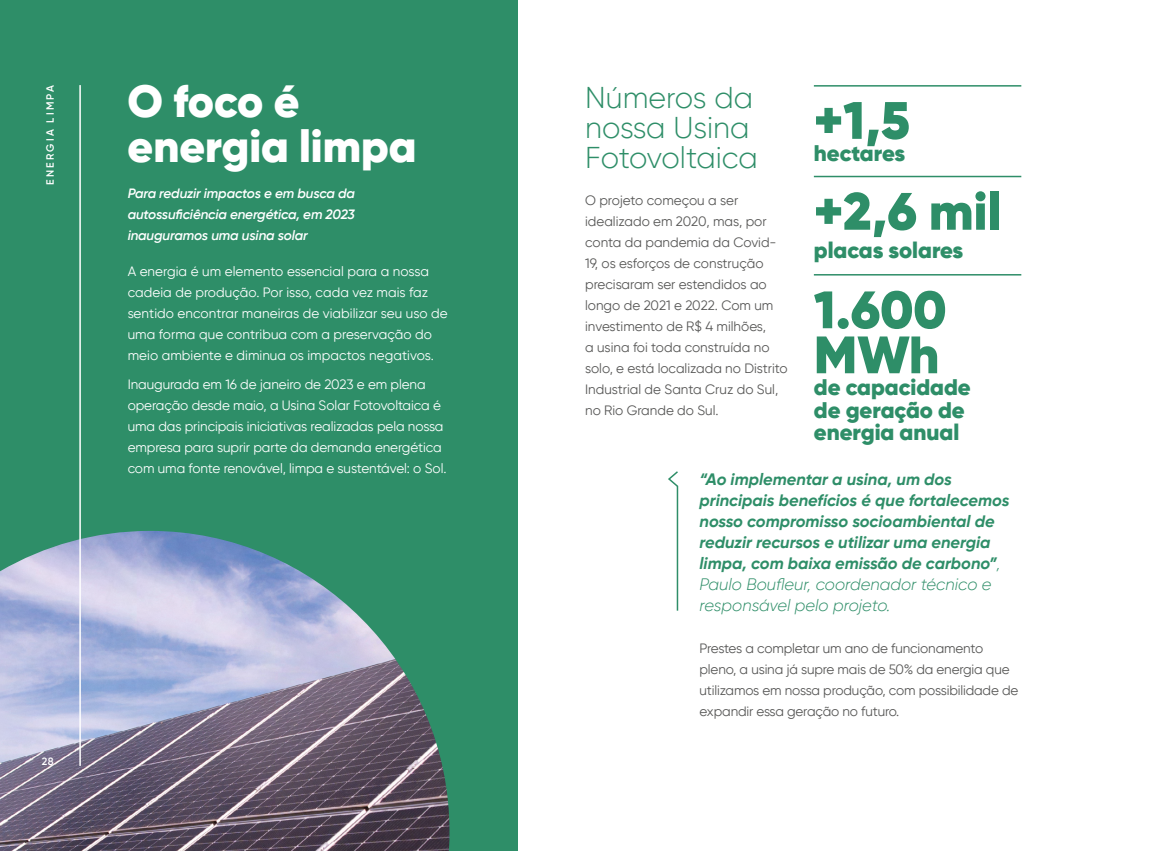
<style>
.page{position:relative;width:1149px;height:851px;background:#fff}
.page>*{position:absolute;margin:0;border:0;box-sizing:border-box;transform-origin:0 0}
.t1{font:900 52.5px/45px "Gilroy";color:#2e8e68}
.t2{font:900 45px/45px "Gilroy";color:#fff}
.t3{font:300 30px/30px "Gilroy";letter-spacing:-.005em;color:#2e8e68}
.t4{font:900 22.5px/22.5px "Gilroy";color:#2e8e68}
.t5{font:italic 700 16.5px/21px "Gilroy";color:#2e8e68}
.t6{font:13.5px/21px "Gilroy";letter-spacing:-.01em;color:#575756}
.t7{font:13.5px/21px "Gilroy";letter-spacing:-.005em;color:#fff}
.t8{font:italic 600 13.5px/21px "Gilroy";letter-spacing:-.01em;color:#fff;text-align:justify}
.t9{font:600 10.5px "Gilroy";letter-spacing:.21em;color:#fff}
.s1{font-weight:300}
</style>
<div class="page">
<div style="left:0;top:0;width:517px;height:850px;background:#2e8e68"></div>
<img style="left:0;top:531px;width:449px;height:319px">
<hr style="left:813px;top:85px;width:207px;height:2px;background:#2e8e68">
<hr style="left:813px;top:176px;width:207px;height:1px;background:#2e8e68">
<hr style="left:813px;top:274px;width:207px;height:1px;background:#2e8e68">
<svg style="left:668px;top:471px;width:11px;height:140px"></svg>
<hr style="left:79px;top:85px;width:2px;height:680px;background:#fff">
<p class="t9" style="left:44px;top:185px;width:102px;rotate:-90deg">ENERGIA LIMPA</p>
<h2 class="t2" style="left:128px;top:78px;width:290px">O foco é energia limpa</h2>
<p class="t8" style="left:128px;top:182px;width:229px">Para reduzir impactos e em busca da autossuficiência energética, em 2023 inauguramos uma usina solar</p>
<p class="t7" style="left:128px;top:260px;width:321px">A energia é um elemento essencial para a nossa cadeia de produção. Por isso, cada vez mais faz sentido encontrar maneiras de viabilizar seu uso de uma forma que contribua com a preservação do meio ambiente e diminua os impactos negativos.</p>
<p class="t7" style="left:128px;top:374px;width:320px">Inaugurada em 16 de janeiro de 2023 e em plena operação desde maio, a Usina Solar Fotovoltaica é uma das principais iniciativas realizadas pela nossa empresa para suprir parte da demanda energética com uma fonte renovável, limpa e sustentável: o Sol.</p>
<p class="t9" style="left:42px;top:754px;width:13px">28</p>
<h3 class="t3" style="left:585px;top:83px;width:174px">Números da nossa Usina<br>Fotovoltaica</h3>
<p class="t6" style="left:585px;top:189px;width:204px">O projeto começou a ser idealizado em 2020, mas, por conta da pandemia da Covid-<br>19, os esforços de construção precisaram ser estendidos ao longo de 2021 e 2022. Com um investimento de R$ 4 milhões,<br>a usina foi toda construída no solo, e está localizada no Distrito<br>Industrial de Santa Cruz do Sul, no Rio Grande do Sul.</p>
<h1 class="t1" style="left:813px;top:98px;width:97px">+1,5</h1>
<h3 class="t4" style="left:813px;top:142px;width:93px">hectares</h3>
<h1 class="t1" style="left:813px;top:188px;width:189px">+2,6 mil</h1>
<h3 class="t4" style="left:813px;top:239px;width:151px">placas solares</h3>
<h1 class="t1" style="left:813px;top:287px;width:134px">1.600<br>MWh</h1>
<h3 class="t4" style="left:813px;top:376px;width:158px">de capacidade de geração de energia anual</h3>
<p class="t5" style="left:699px;top:468px;width:311px">“Ao implementar a usina, um dos principais benefícios é que fortalecemos nosso compromisso socioambiental de reduzir recursos e utilizar uma energia limpa, com baixa emissão de carbono”<span class="s1">, Paulo Boufleur, coordenador técnico e responsável pelo projeto.</span></p>
<p class="t6" style="left:699px;top:637px;width:320px">Prestes a completar um ano de funcionamento pleno, a usina já supre mais de 50% da energia que utilizamos em nossa produção, com possibilidade de expandir essa geração no futuro.</p>
</div>
